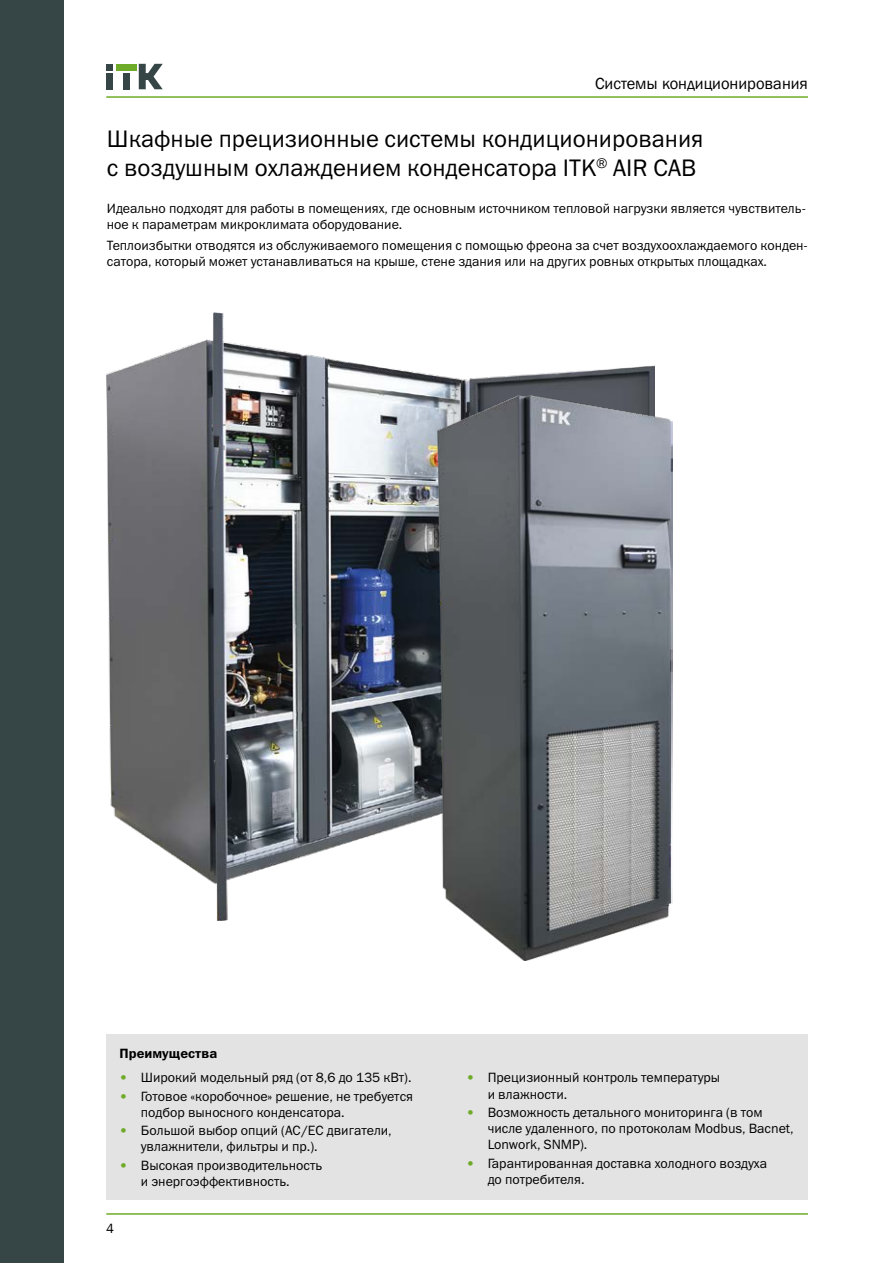
<style>
.page{position:relative;width:893px;height:1263px;background:#fff}
.page>*{position:absolute;margin:0;border:0;box-sizing:border-box;transform-origin:0 0}
.t1{font:24px/28.8px "Franklin Gothic Book C";color:#000}
.t2{font:16.5px "Franklin Gothic";color:#000}
.t3{font:13.5px/16.2px "Franklin Gothic Book C";color:#000}
.t4{font:13.5px "Franklin Gothic Demi C";color:#000}
.t5{font:13.5px "Franklin Gothic";color:#000}
.s1{color:#6eab28}
</style>
<div class="page">
<div style="left:0;top:0;width:64px;height:1263px;background:#364647"></div>
<div style="left:106px;top:73px;width:7px;height:16px;background:#364647"></div>
<div style="left:106px;top:64px;width:7px;height:7px;background:#364647"></div>
<div style="left:123px;top:73px;width:6px;height:16px;background:#364647"></div>
<div style="left:116px;top:64px;width:20px;height:7px;background:#6eab28"></div>
<svg style="left:139px;top:64px;width:24px;height:25px"></svg>
<hr style="left:106px;top:96px;width:702px;height:2px;background:#6eab28">
<hr style="left:106px;top:1213px;width:702px;height:2px;background:#6eab28">
<div style="left:107px;top:1034px;width:701px;height:165px;background:#e3e3e3"></div>
<img style="left:106px;top:313px;width:549px;height:607px">
<img style="left:438px;top:395px;width:234px;height:566px">
<p class="t2" style="left:595px;top:74px;width:214px">Системы кондиционирования</p>
<h1 class="t1" style="left:107px;top:124px;width:598px">Шкафные прецизионные системы кондиционирования с воздушным охлаждением конденсатора ITK<sup>®</sup> AIR CAB</h1>
<p class="t3" style="left:107px;top:200px;width:700px">Идеально подходят для работы в помещениях, где основным источником тепловой нагрузки является чувствитель&shy;ное к параметрам микроклимата оборудование.</p>
<p class="t3" style="left:107px;top:237px;width:702px">Теплоизбытки отводятся из обслуживаемого помещения с помощью фреона за счет воздухоохлаждаемого конден&shy;сатора, который может устанавливаться на крыше, стене здания или на других ровных открытых площадках.</p>
<p class="t4" style="left:120px;top:1045px;width:99px">Преимущества</p>
<p class="t3" style="left:120px;top:1069px;width:293px"><span class="s1">•</span> Широкий модельный ряд (от 8,6 до 135 кВт).</p>
<p class="t3" style="left:141px;top:1088px;width:274px;text-indent:-21px"><span class="s1">•</span> Готовое «коробочное» решение, не требуется подбор выносного конденсатора.</p>
<p class="t3" style="left:141px;top:1122px;width:252px;text-indent:-21px"><span class="s1">•</span> Большой выбор опций (АС/ЕС двигатели, увлажнители, фильтры и пр.).</p>
<p class="t3" style="left:141px;top:1157px;width:183px;text-indent:-21px"><span class="s1">•</span> Высокая производительность и энергоэффективность.</p>
<p class="t5" style="left:106px;top:1220px;width:9px">4</p>
<p class="t3" style="left:488px;top:1069px;width:234px;text-indent:-21px"><span class="s1">•</span> Прецизионный контроль температуры и влажности.</p>
<p class="t3" style="left:488px;top:1104px;width:307px;text-indent:-21px"><span class="s1">•</span> Возможность детального мониторинга (в том числе удаленного, по протоколам Modbus, Bacnet,<br>Lonwork, SNMP).</p>
<p class="t3" style="left:488px;top:1155px;width:281px;text-indent:-21px"><span class="s1">•</span> Гарантированная доставка холодного воздуха до потребителя.</p>
</div>
